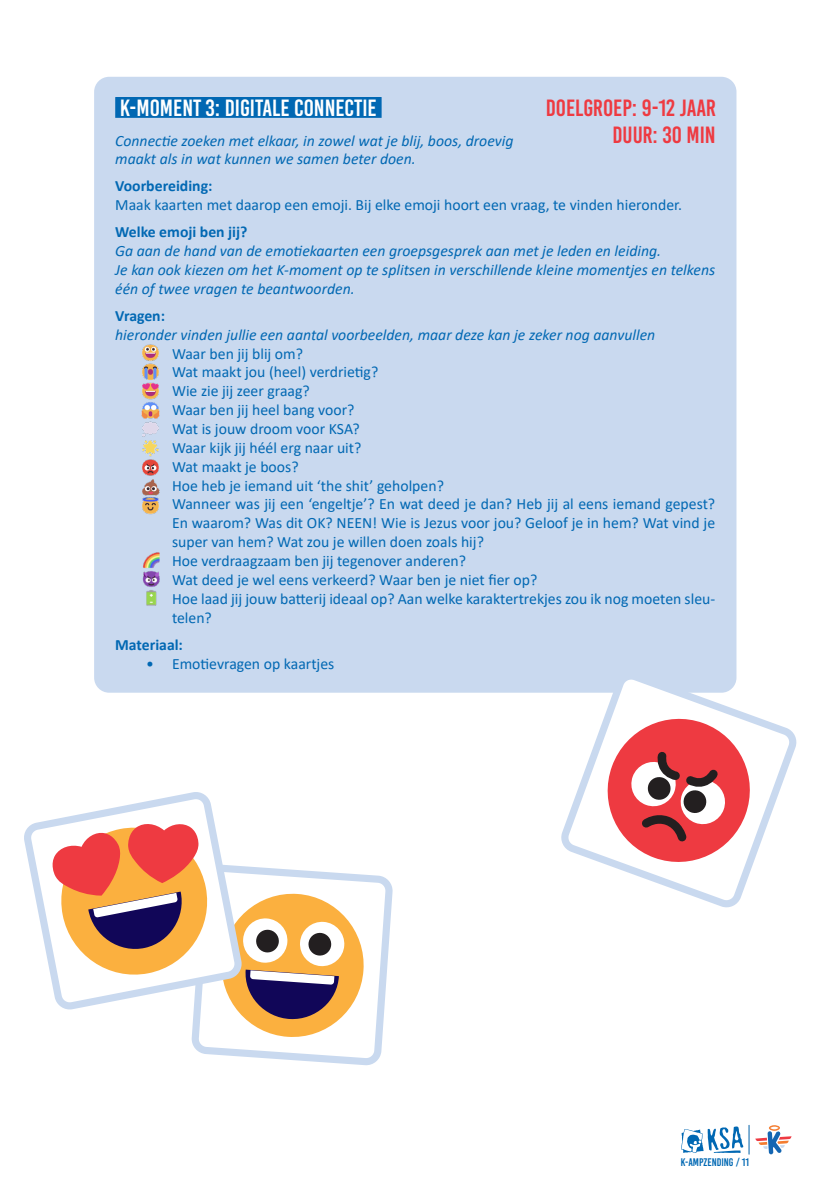
<style>
.page{position:relative;width:840px;height:1191px;background:#fff}
.page>*{position:absolute;margin:0;border:0;box-sizing:border-box;transform-origin:0 0}
.t1{font:23.4px "Bebas Kai";color:#ee3a41}
.t2{font:23.4px "Bebas Kai";color:#fff}
.t3{font:15.8px/18.8px "Calibri";color:#0168b3;text-align:justify}
.t4{font:italic 15.8px/18.8px "Calibri";color:#0168b3}
.t5{font:700 15.8px "Calibri";color:#0168b3}
.t6{font:11px "Bebas Kai";color:#0168b3}
</style>
<div class="page">
<svg style="left:681px;top:1126px;width:61px;height:27px"></svg>
<svg style="left:748px;top:1125px;width:44px;height:30px"></svg>
<div style="left:94px;top:77px;width:642px;height:615px;background:#c9d9ef;border-radius:15px"></div>
<div style="left:116px;top:98px;width:264px;height:19px;background:#0168b3"></div>
<div style="left:115px;top:97px;width:266px;height:21px;border:2px solid #0168b3"></div>
<img style="left:141px;top:344px;width:19px;height:171px">
<img style="left:142px;top:552px;width:18px;height:54px">
<svg style="left:322px;top:881px;width:70px;height:185px"></svg>
<svg style="left:24px;top:792px;width:190px;height:180px"></svg>
<svg style="left:50px;top:821px;width:339px;height:241px"></svg>
<svg style="left:557px;top:668px;width:240px;height:240px"></svg>
<svg style="left:598px;top:709px;width:160px;height:162px"></svg>
<p class="t2" style="left:120px;top:96px;width:258px">K-MOMENT 3: DIGITALE CONNECTIE</p>
<p class="t4" style="left:115px;top:130px;width:399px">Connectie zoeken met elkaar, in zowel wat je blij, boos, droevig</p>
<p class="t4" style="left:115px;top:149px;width:302px">maakt als in wat kunnen we samen beter doen.</p>
<p class="t5" style="left:115px;top:175px;width:99px">Voorbereiding:</p>
<p class="t3" style="left:115px;top:195px;width:568px">Maak kaarten met daarop een emoji. Bij elke emoji hoort een vraag, te vinden hieronder.</p>
<p class="t5" style="left:115px;top:221px;width:134px">Welke emoji ben jij?</p>
<p class="t4" style="left:115px;top:241px;width:547px">Ga aan de hand van de emotiekaarten een groepsgesprek aan met je leden en leiding.</p>
<p class="t4" style="left:115px;top:260px;width:601px">Je kan ook kiezen om het K-moment op te splitsen in verschillende kleine momentjes en telkens één of twee vragen te beantwoorden.</p>
<p class="t5" style="left:115px;top:304px;width:51px">Vragen:</p>
<p class="t4" style="left:115px;top:324px;width:541px">hieronder vinden jullie een aantal voorbeelden, maar deze kan je zeker nog aanvullen</p>
<p class="t3" style="left:146px;top:343px;width:158px">• Waar ben jij blij om?</p>
<p class="t3" style="left:146px;top:362px;width:233px">• Wat maakt jou (heel) verdrietig?</p>
<p class="t3" style="left:146px;top:381px;width:165px">• Wie zie jij zeer graag?</p>
<p class="t3" style="left:146px;top:400px;width:210px">• Waar ben jij heel bang voor?</p>
<p class="t3" style="left:146px;top:419px;width:215px">• Wat is jouw droom voor KSA?</p>
<p class="t3" style="left:146px;top:438px;width:216px">• Waar kijk jij héél erg naar uit?</p>
<p class="t3" style="left:146px;top:457px;width:154px">• Wat maakt je boos?</p>
<p class="t3" style="left:146px;top:475px;width:299px">• Hoe heb je iemand uit ‘the shit’ geholpen?</p>
<p class="t3" style="left:172px;top:494px;width:544px;text-indent:-26px">• Wanneer was jij een ‘engeltje’? En wat deed je dan? Heb jij al eens iemand gepest?<br>En waarom? Was dit OK? NEEN! Wie is Jezus voor jou? Geloof je in hem? Wat vind je super van hem? Wat zou je willen doen zoals hij?</p>
<p class="t3" style="left:146px;top:551px;width:321px">• Hoe verdraagzaam ben jij tegenover anderen?</p>
<p class="t3" style="left:146px;top:570px;width:392px">• Wat deed je wel eens verkeerd? Waar ben je niet fier op?</p>
<p class="t3" style="left:172px;top:589px;width:544px;text-indent:-26px">• Hoe laad jij jouw batterij ideaal op? Aan welke karaktertrekjes zou ik nog moeten sleu&shy;telen?</p>
<p class="t5" style="left:115px;top:633px;width:69px">Materiaal:</p>
<p class="t3" style="left:146px;top:653px;width:189px">• Emotievragen op kaartjes</p>
<p class="t1" style="left:545px;top:96px;width:172px">DOELGROEP: 9-12 JAAR</p>
<p class="t1" style="left:612px;top:122px;width:105px">DUUR: 30 MIN</p>
<p class="t6" style="left:680px;top:1156px;width:70px">K-AMPZENDING / 11</p>
</div>
